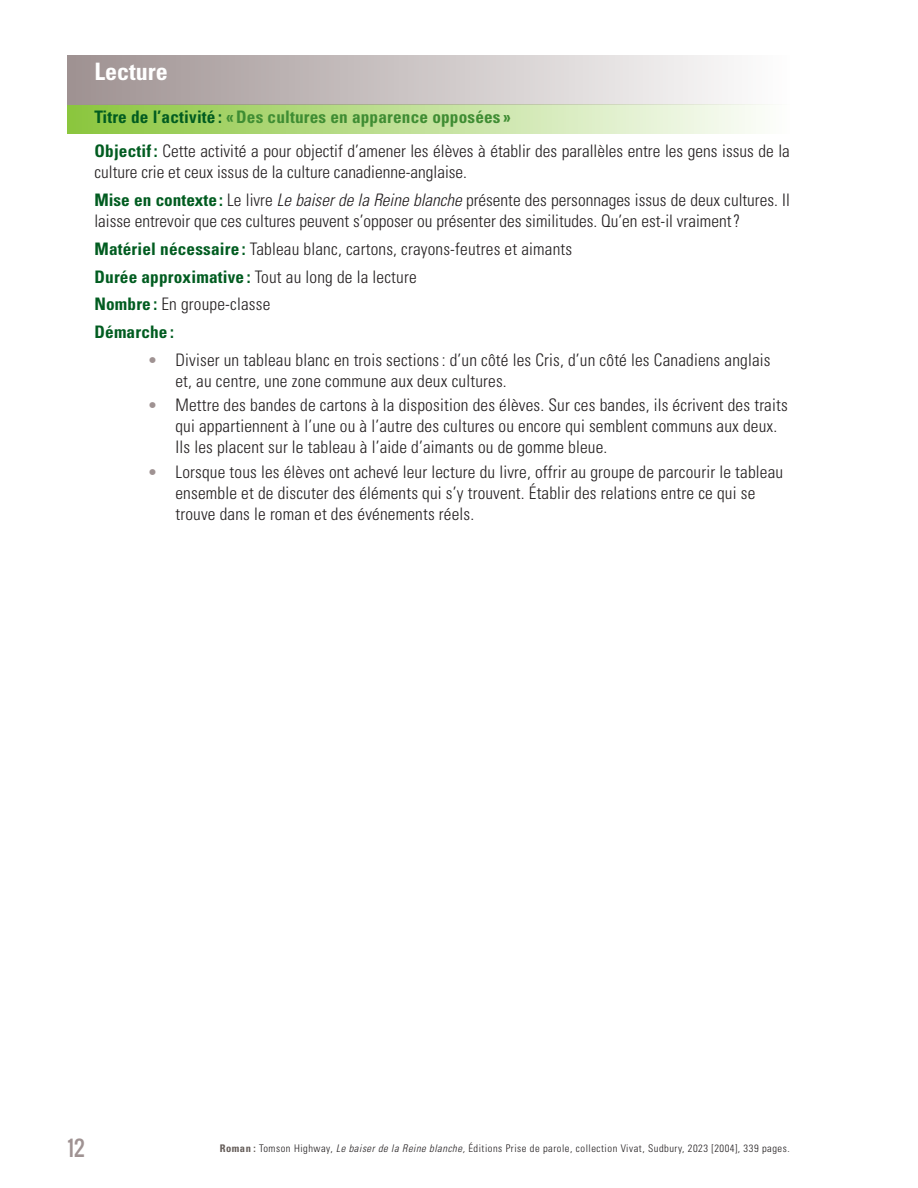
<style>
.page{position:relative;width:918px;height:1188px;background:#fff}
.page>*{position:absolute;margin:0;border:0;box-sizing:border-box;transform-origin:0 0}
.t1{font:700 condensed 24px "Univers";color:#fff}
.t2{font:21px "Oswald";color:#9f9292}
.t3{font:300 condensed 17.25px/27.8px "Univers";letter-spacing:.01em;color:#231f20}
.t4{font:300 condensed 10.5px "Univers";letter-spacing:.05em;color:#231f20}
.s1{font-weight:700;color:#015c20}
.s2{font-weight:700;color:#3f8d33}
.s3{font-style:italic}
.s4{font-stretch:normal;font-size:16.5px;color:#9f9292}
.s5{font-weight:700;color:#645c58}
</style>
<div class="page">
<div style="left:68px;top:105px;width:722px;height:29px;background:linear-gradient(to right,#8bc63d,#fdfefd)"></div>
<div style="left:68px;top:55px;width:722px;height:50px;background:linear-gradient(to right,#9f9191,#fefefe)"></div>
<h1 class="t1" style="left:94px;top:57px;width:75px">Lecture</h1>
<p class="t3" style="left:94px;top:100px;width:697px;line-height:34.5px"><span class="s1">Titre de l’activité :</span> <span class="s2">«Des cultures en apparence opposées »<br></span><span class="s1">Objectif :</span> Cette activité a pour objectif d’amener les élèves à établir des parallèles entre les gens issus de la</p>
<p class="t3" style="left:94px;top:158px;width:697px">culture crie et ceux issus de la culture canadienne-anglaise.<br><span class="s1">Mise en contexte:</span> Le livre <span class="s3">Le baiser de la Reine blanche</span> présente des personnages issus de deux cultures. Il</p>
<p class="t3" style="left:94px;top:207px;width:647px">laisse entrevoir que ces cultures peuvent s’opposer ou présenter des similitudes. Qu’en est-il vraiment?<br><span class="s1">Matériel nécessaire :</span> Tableau blanc, cartons, crayons-feutres et aimants<br><span class="s1">Durée approximative :</span> Tout au long de la lecture<br><span class="s1">Nombre :</span> En groupe-classe<br><span class="s1">Démarche :</span></p>
<p class="t3" style="left:176px;top:349px;width:597px;line-height:21px;text-indent:-27px"><span class="s4">•</span> Diviser un tableau blanc en trois sections: d’un côté les Cris, d’un côté les Canadiens anglais et, au centre, une zone commune aux deux cultures.</p>
<p class="t3" style="left:176px;top:395px;width:614px;line-height:21px;text-indent:-27px"><span class="s4">•</span> Mettre des bandes de cartons à la disposition des élèves. Sur ces bandes, ils écrivent des traits qui appartiennent à l’une ou à l’autre des cultures ou encore qui semblent communs aux deux.<br>Ils les placent sur le tableau à l’aide d’aimants ou de gomme bleue.</p>
<p class="t3" style="left:176px;top:461px;width:609px;line-height:21px;text-indent:-27px"><span class="s4">•</span> Lorsque tous les élèves ont achevé leur lecture du livre, offrir au groupe de parcourir le tableau ensemble et de discuter des éléments qui s’y trouvent. Établir des relations entre ce qui se trouve dans le roman et des événements réels.</p>
<p class="t2" style="left:68px;top:1132px;width:19px">12</p>
<p class="t4" style="left:220px;top:1142px;width:572px"><span class="s5">Roman :</span> Tomson Highway, <span class="s3">Le baiser de la Reine blanche,</span> Éditions Prise de parole, collection Vivat, Sudbury, 2023 [2004], 339 pages.</p>
</div>
